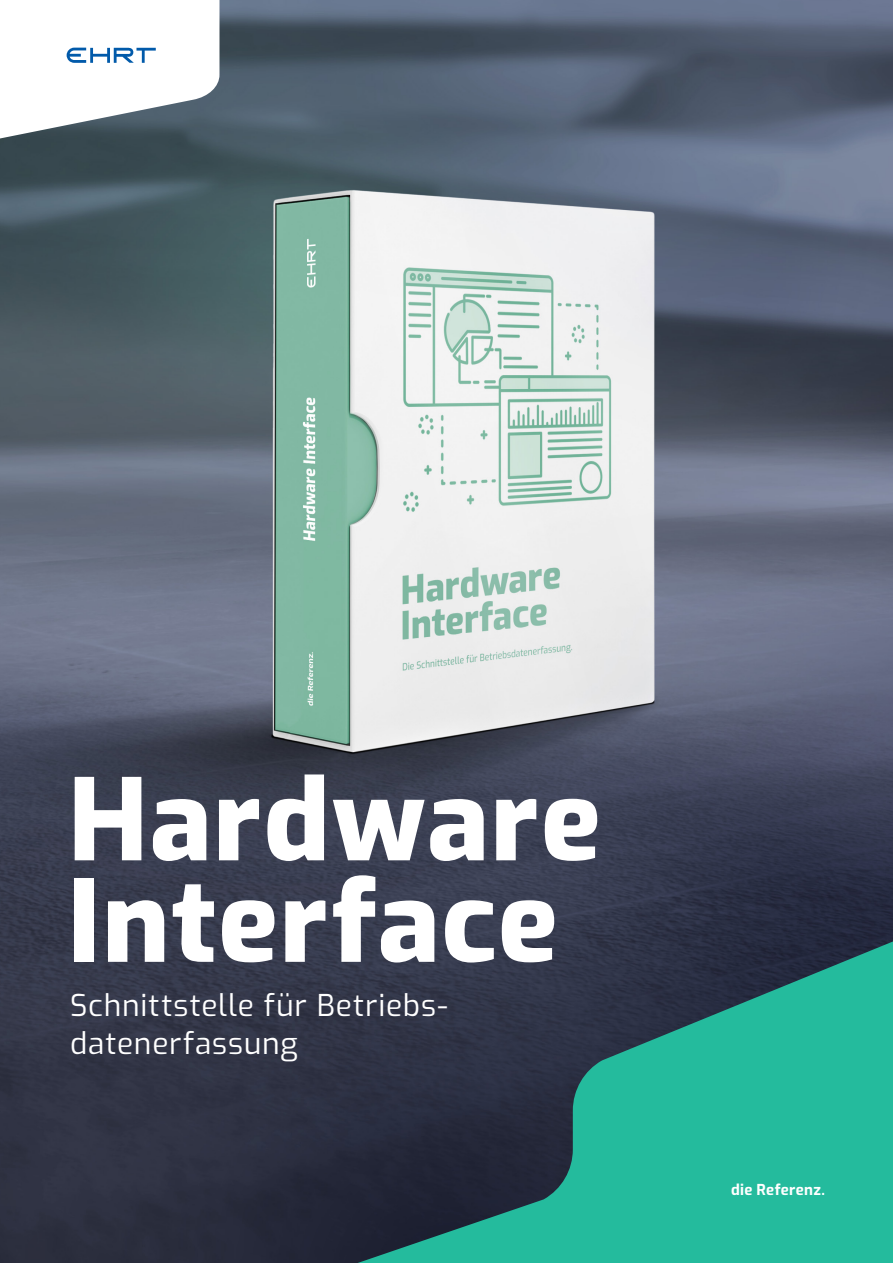
<style>
.page{position:relative;width:893px;height:1263px;background:#fff}
.page>*{position:absolute;margin:0;border:0;box-sizing:border-box;transform-origin:0 0}
.Titelseite_-_Headlin{font:800 112.5px "Exo";letter-spacing:.015em;color:#fff}
.Titelseite_-_Subhead{font:30px/37.5px "Exo";letter-spacing:.025em;color:#fff}
.t1{font:700 15px "Exo";letter-spacing:.02em;color:#fff}
</style>
<div class="page">
<img style="left:0;top:0;width:893px;height:1263px">
<svg style="left:0;top:0;width:219px;height:141px"></svg>
<svg style="left:320px;top:936px;width:573px;height:327px;background:#27726d"></svg>
<p class="Titelseite_-_Headlin" style="left:68px;top:733px;width:535px">Hardware</p>
<p class="Titelseite_-_Headlin" style="left:68px;top:835px;width:492px">Interface</p>
<p class="Titelseite_-_Subhead" style="left:70px;top:985px;width:379px">Schnittstelle für Betriebs&shy;datenerfassung</p>
<p class="t1" style="left:731px;top:1178px;width:95px">die Referenz.</p>
</div>
